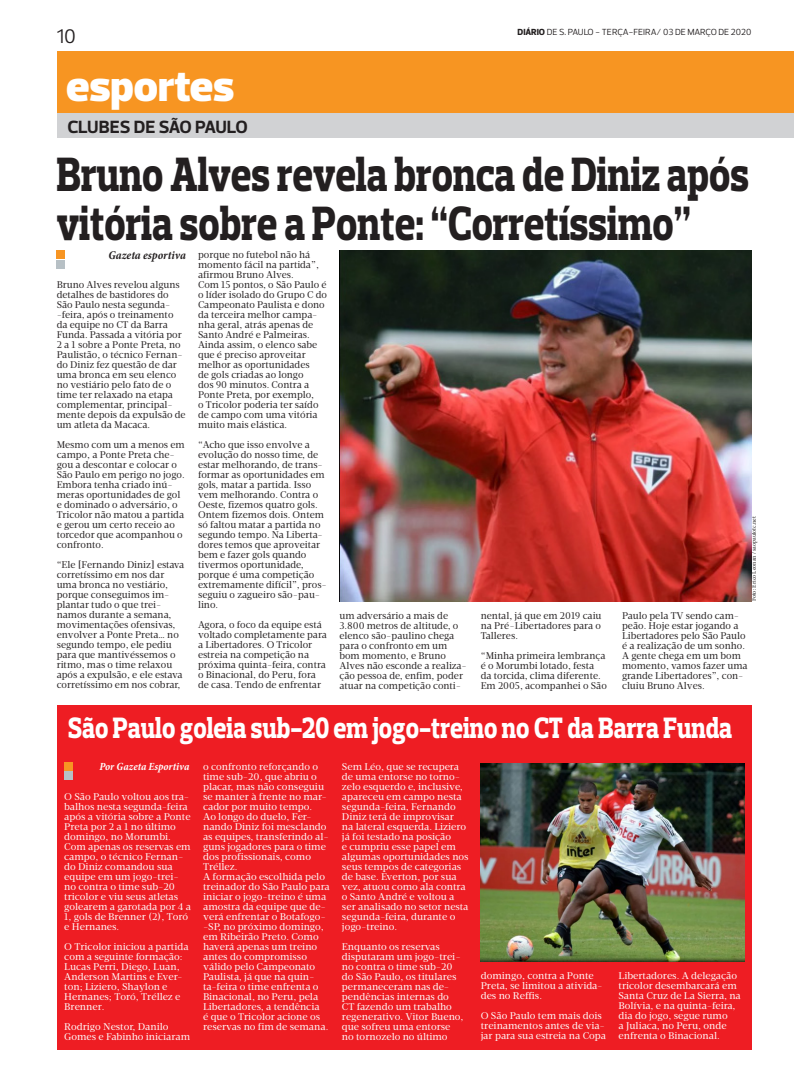
<style>
.page{position:relative;width:794px;height:1078px;background:#fff}
.page>*{position:absolute;margin:0;border:0;box-sizing:border-box;transform-origin:0 0}
.t1{font:800 49px/49px "Prelo Slab";color:#231f20;scale:.79 1}
.t2{font:900 44px "Prelo";color:#fff}
.t3{font:800 30px "Prelo Slab";color:#fff;scale:.81 1}
.t4{font:20px "Prelo";color:#231f20}
.t5{font:700 18px "Prelo";letter-spacing:-.025em;color:#231f20}
.t6{font:italic 700 condensed 12px "Minion Pro";letter-spacing:.005em;color:#231f20}
.t7{font:italic 700 condensed 11px "Minion Pro";color:#fff}
.t8{font:10px/10px "Velino Text";color:#231f20}
.t9{font:10px/10px "Velino Text";color:#fff}
.t10{font:9px "Prelo";letter-spacing:-.01em;color:#231f20}
.t11{font:6px "Minion Pro";color:#231f20}
.s1{font-weight:800}
</style>
<div class="page">
<div style="left:57px;top:51px;width:737px;height:62px;background:#f79522"></div>
<div style="left:57px;top:113px;width:737px;height:25px;background:#d1d2d4"></div>
<div style="left:57px;top:704px;width:694px;height:345px;background:#ee1d23"></div>
<div style="left:57px;top:251px;width:8px;height:8px;background:#f79523"></div>
<div style="left:57px;top:260px;width:8px;height:8px;background:#b7c0c5"></div>
<div style="left:64px;top:761px;width:9px;height:9px;background:#f79523"></div>
<div style="left:64px;top:771px;width:9px;height:8px;background:#b7c0c5"></div>
<img style="left:339px;top:250px;width:412px;height:351px">
<img style="left:481px;top:763px;width:264px;height:198px">
<h3 class="t4" style="left:57px;top:24px;width:21px">10</h3>
<h2 class="t2" style="left:66px;top:60px;width:170px">esportes</h2>
<p class="t5" style="left:67px;top:115px;width:182px">CLUBES DE SÃO PAULO</p>
<p class="t10" style="left:517px;top:27px;width:235px"><span class="s1">DIÁRIO</span> DE S. PAULO - TERÇA-FEIRA/ 03 DE MARÇO DE 2020</p>
<p class="t1" style="left:57px;top:150px;width:878px">Bruno Alves revela bronca de Diniz após vitória sobre a Ponte: “Corretíssimo”</p>
<p class="t6" style="left:108px;top:247px;width:79px">Gazeta esportiva</p>
<p class="t8" style="left:57px;top:279px;width:131px">Bruno Alves revelou alguns detalhes de bastidores do<br>São Paulo nesta segunda--feira, após o treinamento da equipe no CT da Barra<br>Funda. Passada a vitória por<br>2 a 1 sobre a Ponte Preta, no<br>Paulistão, o técnico Fernan&shy;do Diniz fez questão de dar uma bronca em seu elenco no vestiário pelo fato de o time ter relaxado na etapa complementar, principal&shy;mente depois da expulsão de um atleta da Macaca.</p>
<p class="t8" style="left:57px;top:439px;width:130px">Mesmo com um a menos em campo, a Ponte Preta che&shy;gou a descontar e colocar o<br>São Paulo em perigo no jogo.<br>Embora tenha criado inú&shy;meras oportunidades de gol e dominado o adversário, o<br>Tricolor não matou a partida e gerou um certo receio ao torcedor que acompanhou o confronto.</p>
<p class="t8" style="left:57px;top:559px;width:129px">“Ele [Fernando Diniz] estava corretíssimo em nos dar uma bronca no vestiário, porque conseguimos im&shy;plantar tudo o que trei&shy;namos durante a semana, movimentações ofensivas, envolver a Ponte Preta… no segundo tempo, ele pediu para que mantivéssemos o ritmo, mas o time relaxou após a expulsão, e ele estava corretíssimo em nos cobrar,</p>
<p class="t8" style="left:198px;top:249px;width:122px">porque no futebol não há momento fácil na partida”, afirmou Bruno Alves.</p>
<p class="t8" style="left:198px;top:279px;width:131px">Com 15 pontos, o São Paulo é o líder isolado do Grupo C do<br>Campeonato Paulista e dono da terceira melhor campa&shy;nha geral, atrás apenas de<br>Santo André e Palmeiras.<br>Ainda assim, o elenco sabe que é preciso aproveitar melhor as oportunidades<br>de gols criadas ao longo<br>dos 90 minutos. Contra a<br>Ponte Preta, por exemplo,<br>o Tricolor poderia ter saído de campo com uma vitória muito mais elástica.</p>
<p class="t8" style="left:198px;top:439px;width:130px">“Acho que isso envolve a evolução do nosso time, de estar melhorando, de trans&shy;formar as oportunidades em gols, matar a partida. Isso vem melhorando. Contra o<br>Oeste, fizemos quatro gols.<br>Ontem fizemos dois. Ontem só faltou matar a partida no segundo tempo. Na Liberta&shy;dores temos que aproveitar bem e fazer gols quando tivermos oportunidade, porque é uma competição extremamente difícil”, pros&shy;seguiu o zagueiro são-pau&shy;lino.</p>
<p class="t8" style="left:198px;top:619px;width:130px">Agora, o foco da equipe está voltado completamente para a Libertadores. O Tricolor estreia na competição na próxima quinta-feira, contra o Binacional, do Peru, fora de casa. Tendo de enfrentar</p>
<p class="t8" style="left:339px;top:610px;width:129px">um adversário a mais de<br>3.800 metros de altitude, o elenco são-paulino chega para o confronto em um bom momento, e Bruno<br>Alves não esconde a realiza&shy;ção pessoa de, enfim, poder atuar na competição conti-</p>
<p class="t8" style="left:481px;top:610px;width:122px;text-align:justify">nental, já que em 2019 caiu na Pré-Libertadores para o Talleres.</p>
<p class="t8" style="left:481px;top:650px;width:128px">“Minha primeira lembrança é o Morumbi lotado, festa da torcida, clima diferente.<br>Em 2005, acompanhei o São</p>
<p class="t11" style="left:750px;top:601px;width:87px;rotate:-90deg">Foto: Érico Leonan / saopaulofc.net</p>
<p class="t8" style="left:622px;top:610px;width:127px">Paulo pela TV sendo cam&shy;peão. Hoje estar jogando a<br>Libertadores pelo São Paulo é a realização de um sonho.<br>A gente chega em um bom momento, vamos fazer uma grande Libertadores”, con&shy;cluiu Bruno Alves.</p>
<p class="t3" style="left:68px;top:708px;width:821px">São Paulo goleia sub-20 em jogo-treino no CT da Barra Funda</p>
<p class="t7" style="left:99px;top:758px;width:91px">Por Gazeta Esportiva</p>
<p class="t9" style="left:64px;top:791px;width:128px">O São Paulo voltou aos tra&shy;balhos nesta segunda-feira após a vitória sobre a Ponte<br>Preta por 2 a 1 no último domingo, no Morumbi.<br>Com apenas os reservas em campo, o técnico Fernan&shy;do Diniz comandou sua equipe em um jogo-trei&shy;no contra o time sub-20 tricolor e viu seus atletas golearem a garotada por 4 a<br>1, gols de Brenner (2), Toró e Hernanes.</p>
<p class="t9" style="left:64px;top:941px;width:126px">O Tricolor iniciou a partida com a seguinte formação:<br>Lucas Perri, Diego, Luan,<br>Anderson Martins e Ever&shy;ton; Liziero, Shaylon e<br>Hernanes; Toró, Tréllez e<br>Brenner.</p>
<p class="t9" style="left:64px;top:1021px;width:127px">Rodrigo Nestor, Danilo<br>Gomes e Fabinho iniciaram</p>
<p class="t9" style="left:203px;top:761px;width:125px">o confronto reforçando o time sub-20, que abriu o placar, mas não conseguiu se manter à frente no mar&shy;cador por muito tempo.</p>
<p class="t9" style="left:203px;top:811px;width:127px">Ao longo do duelo, Fer&shy;nando Diniz foi mesclando as equipes, transferindo al&shy;guns jogadores para o time dos profissionais, como<br>Tréllez.</p>
<p class="t9" style="left:203px;top:871px;width:128px">A formação escolhida pelo treinador do São Paulo para iniciar o jogo-treino é uma amostra da equipe que de&shy;verá enfrentar o Botafogo--SP, no próximo domingo, em Ribeirão Preto. Como haverá apenas um treino antes do compromisso válido pelo Campeonato<br>Paulista, já que na quin&shy;ta-feira o time enfrenta o<br>Binacional, no Peru, pela<br>Libertadores, a tendência<br>é que o Tricolor acione os reservas no fim de semana.</p>
<p class="t9" style="left:342px;top:761px;width:128px">Sem Léo, que se recupera de uma entorse no torno&shy;zelo esquerdo e, inclusive, apareceu em campo nesta segunda-feira, Fernando<br>Diniz terá de improvisar<br>na lateral esquerda. Liziero já foi testado na posição<br>e cumpriu esse papel em algumas oportunidades nos seus tempos de categorias de base. Everton, por sua vez, atuou como ala contra o Santo André e voltou a ser analisado no setor nesta segunda-feira, durante o jogo-treino.</p>
<p class="t9" style="left:342px;top:941px;width:123px">Enquanto os reservas disputaram um jogo-trei&shy;no contra o time sub-20 do São Paulo, os titulares permaneceram nas de&shy;pendências internas do<br>CT fazendo um trabalho regenerativo. Vitor Bueno, que sofreu uma entorse no tornozelo no último</p>
<p class="t9" style="left:481px;top:970px;width:123px">domingo, contra a Ponte<br>Preta, se limitou a ativida&shy;des no Reffis.</p>
<p class="t9" style="left:481px;top:1010px;width:127px">O São Paulo tem mais dois treinamentos antes de via&shy;jar para sua estreia na Copa</p>
<p class="t9" style="left:618px;top:970px;width:124px">Libertadores. A delegação tricolor desembarcará em<br>Santa Cruz de La Sierra, na<br>Bolívia, e na quinta-feira, dia do jogo, segue rumo<br>a Juliaca, no Peru, onde enfrenta o Binacional.</p>
</div>
